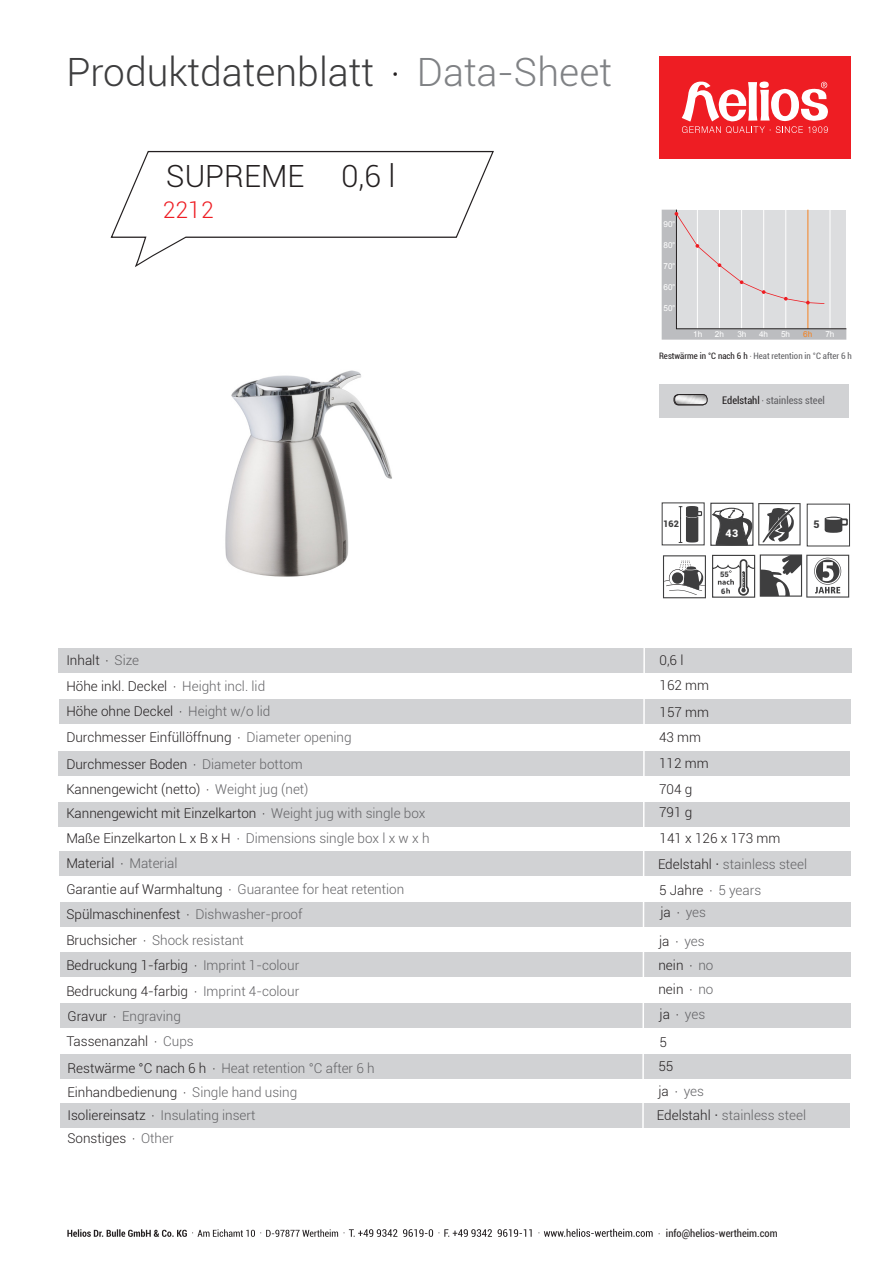
<style>
.page{position:relative;width:893px;height:1263px;background:#fff}
.page>*{position:absolute;margin:0;border:0;box-sizing:border-box;transform-origin:0 0}
.t1{font:300 39px "Roboto";color:#3e3e3f}
.t2{font:300 30.6px "Roboto";color:#231f20}
.t3{font:300 22.95px "Roboto";color:#ee1d23}
.t4{font:300 13.5px/25.2px "Roboto";color:#231f20}
.t5{font:300 13.5px/23.7px "Roboto";color:#636366}
.t6{font:condensed 10.5px "Roboto";color:#231f20}
.t7{font:condensed 10.5px "Roboto";color:#636366}
.t8{font:900 10.5px "Roboto";color:#fff}
.t9{font:900 10.5px "Roboto";color:#3e3e3f}
.t10{font:900 9px "Roboto";color:#3e3e3f}
.t11{font:condensed 8.85px "Roboto";color:#636366}
.t12{font:8.25px "Arial";color:#fff}
.t13{font:8.25px "Arial";color:#f58220}
.t14{font:900 7.5px "Roboto";color:#3e3e3f}
.s1{font-family:"Myriad Pro";font-weight:400;color:#231f20}
.s2{color:#808285}
.s3{color:#231f20}
.s4{font-family:"Myriad Pro";font-stretch:normal;font-size:9px;color:#231f20}
.s5{font-family:"Myriad Pro";font-stretch:normal;color:#231f20}
.s6{font-family:"Myriad Pro";font-weight:400}
.s7{color:#636366}
.s8{font-family:"Arial";font-weight:400}
.s9{font-family:"Arial";font-weight:400;color:#231f20}
.s10{font-family:"Arial";font-stretch:normal;font-size:9px}
</style>
<div class="page">
<svg style="left:67px;top:1229px;width:586px;height:8px"></svg>
<div style="left:659px;top:56px;width:191px;height:103px;background:#ee1d23"></div>
<svg style="left:682px;top:81px;width:146px;height:52px"></svg>
<div style="left:58px;top:648px;width:794px;height:24px;background:#d1d2d4"></div>
<div style="left:59px;top:699px;width:792px;height:25px;background:#d1d2d4"></div>
<div style="left:58px;top:751px;width:792px;height:25px;background:#d1d2d4"></div>
<div style="left:58px;top:802px;width:792px;height:24px;background:#d1d2d4"></div>
<div style="left:59px;top:851px;width:792px;height:25px;background:#d1d2d4"></div>
<div style="left:60px;top:902px;width:791px;height:25px;background:#d1d2d4"></div>
<div style="left:60px;top:952px;width:790px;height:25px;background:#d1d2d4"></div>
<div style="left:60px;top:1003px;width:790px;height:25px;background:#d1d2d4"></div>
<div style="left:60px;top:1054px;width:790px;height:25px;background:#d1d2d4"></div>
<div style="left:60px;top:1103px;width:790px;height:25px;background:#d1d2d4"></div>
<img style="left:225px;top:370px;width:167px;height:207px">
<div style="left:659px;top:384px;width:190px;height:34px;background:#d1d2d4"></div>
<svg style="left:641px;top:648px;width:5px;height:480px"></svg>
<svg style="left:110px;top:150px;width:384px;height:117px"></svg>
<svg style="left:679px;top:506px;width:23px;height:37px"></svg>
<div style="left:710px;top:503px;width:43px;height:43px;border:1px solid #3e3e3f"></div>
<svg style="left:711px;top:503px;width:90px;height:42px"></svg>
<div style="left:807px;top:504px;width:43px;height:42px;border:1px solid #3e3e3f"></div>
<svg style="left:824px;top:517px;width:24px;height:16px"></svg>
<img style="left:675px;top:395px;width:32px;height:10px">
<div style="left:674px;top:394px;width:33px;height:11px;border:1px solid #231f20;border-radius:4px"></div>
<svg style="left:662px;top:209px;width:185px;height:131px;background:#d6d5d6"></svg>
<svg style="left:663px;top:554px;width:186px;height:44px"></svg>
<h1 class="t1" style="left:66px;top:45px;width:547px">Produktdatenblatt <span class="s1">.</span> <span class="s2">Data-Sheet</span></h1>
<h2 class="t2" style="left:166px;top:155px;width:60px">Supreme</h2>
<h2 class="t2" style="left:341px;top:155px;width:56px">0,6 l</h2>
<h3 class="t3" style="left:163px;top:194px;width:52px">2212</h3>
<p class="t12" style="left:664px;top:219px;width:13px">90°</p>
<p class="t12" style="left:664px;top:240px;width:13px">80°</p>
<p class="t12" style="left:663px;top:261px;width:13px">70°</p>
<p class="t12" style="left:664px;top:282px;width:13px">60°</p>
<p class="t12" style="left:664px;top:302px;width:13px">50°</p>
<p class="t12" style="left:693px;top:329px;width:11px">1h</p>
<p class="t12" style="left:715px;top:329px;width:11px">2h</p>
<p class="t12" style="left:737px;top:329px;width:11px">3h</p>
<p class="t12" style="left:759px;top:329px;width:11px">4h</p>
<p class="t12" style="left:781px;top:329px;width:11px">5h</p>
<p class="t13" style="left:803px;top:329px;width:11px">6h</p>
<p class="t12" style="left:825px;top:329px;width:11px">7h</p>
<p class="t11" style="left:659px;top:350px;width:194px"><span class="s3">Restwärme in °C nach 6 h</span> <span class="s4">.</span> Heat retention in °C after 6 h</p>
<p class="t7" style="left:722px;top:393px;width:104px"><span class="s3">Edelstahl</span> <span class="s5">.</span> stainless steel</p>
<p class="t10" style="left:663px;top:518px;width:17px">162</p>
<p class="t8" style="left:725px;top:526px;width:14px">43</p>
<p class="t14" style="left:720px;top:569px;width:10px">55</p>
<p class="t14" style="left:721px;top:586px;width:6px">6</p>
<p class="t9" style="left:814px;top:517px;width:8px">5</p>
<p class="t4" style="left:66px;top:646px;width:200px;line-height:26.1px">Inhalt <span class="s6">.</span> <span class="s7">Size<br></span>Höhe inkl. Deckel <span class="s6">.</span> <span class="s7">Height incl. lid</span></p>
<p class="t4" style="left:66px;top:698px;width:206px">Höhe ohne Deckel <span class="s6">.</span> <span class="s7">Height w/o lid</span></p>
<p class="t4" style="left:659px;top:647px;width:51px">0,6 l<br>162 mm</p>
<p class="t4" style="left:659px;top:699px;width:52px;line-height:25.8px">157 mm<br>43 mm<br>112 mm<br>704 g</p>
<p class="t4" style="left:658px;top:799px;width:151px;line-height:26px">791 g<br>141 x 126 x 173 mm<br>Edelstahl <span class="s8">·</span> <span class="s7">stainless steel</span></p>
<p class="t5" style="left:659px;top:898px;width:49px;line-height:28.3px"><span class="s3">ja</span> <span class="s1">.</span> yes <span class="s3">ja</span> <span class="s1">.</span> yes</p>
<p class="t4" style="left:658px;top:952px;width:56px;line-height:24.6px;text-align:justify">nein <span class="s6">.</span> <span class="s7">no </span>nein <span class="s6">.</span> <span class="s7">no </span>ja <span class="s6">.</span> <span class="s7">yes</span></p>
<p class="t4" style="left:658px;top:1029px;width:47px;line-height:24.8px">5<br>55<br>ja <span class="s6">.</span> <span class="s7">yes</span></p>
<p class="t4" style="left:66px;top:724px;width:287px;line-height:26px">Durchmesser Einfüllöffnung <span class="s6">.</span> <span class="s7">Diameter opening<br></span>Durchmesser Boden <span class="s6">.</span> <span class="s7">Diameter bottom<br></span>Kannengewicht (netto) <span class="s6">.</span> <span class="s7">Weight jug (net)</span></p>
<p class="t4" style="left:66px;top:800px;width:365px">Kannengewicht mit Einzelkarton <span class="s6">.</span> <span class="s7">Weight jug with single box </span>Maße Einzelkarton L x B x H <span class="s6">.</span> <span class="s7">Dimensions single box l x w x h </span>Material <span class="s6">.</span> <span class="s7">Material<br></span>Garantie auf Warmhaltung <span class="s6">.</span> <span class="s7">Guarantee for heat retention </span>Spülmaschinenfest <span class="s6">.</span> <span class="s7">Dishwasher-proof<br></span>Bruchsicher <span class="s6">.</span> <span class="s7">Shock resistant<br></span>Bedruckung 1-farbig <span class="s6">.</span> <span class="s7">Imprint 1-colour</span></p>
<p class="t4" style="left:66px;top:979px;width:234px">Bedruckung 4-farbig <span class="s6">.</span> <span class="s7">Imprint 4-colour<br></span>Gravur <span class="s6">.</span> <span class="s7">Engraving<br></span>Tassenanzahl <span class="s6">.</span> <span class="s7">Cups</span></p>
<p class="t5" style="left:67px;top:1056px;width:309px"><span class="s3">Restwärme °C nach 6 h</span> <span class="s1">.</span> Heat retention °C after 6 h<br><span class="s3">Einhandbedienung</span> <span class="s1">.</span> Single hand using</p>
<p class="t4" style="left:67px;top:1125px;width:108px">Sonstiges <span class="s6">.</span> <span class="s7">Other</span></p>
<p class="t4" style="left:659px;top:877px;width:104px">5 Jahre <span class="s6">.</span> <span class="s7">5 years</span></p>
<p class="t5" style="left:67px;top:1103px;width:190px"><span class="s3">Isoliereinsatz</span> <span class="s1">.</span> Insulating insert</p>
<p class="t5" style="left:657px;top:1103px;width:151px"><span class="s3">Edelstahl</span> <span class="s9">·</span> stainless steel</p>
<p class="t6" style="left:658px;top:1225px;width:121px"><span class="s10">·</span> info@helios-wertheim.com</p>
</div>
